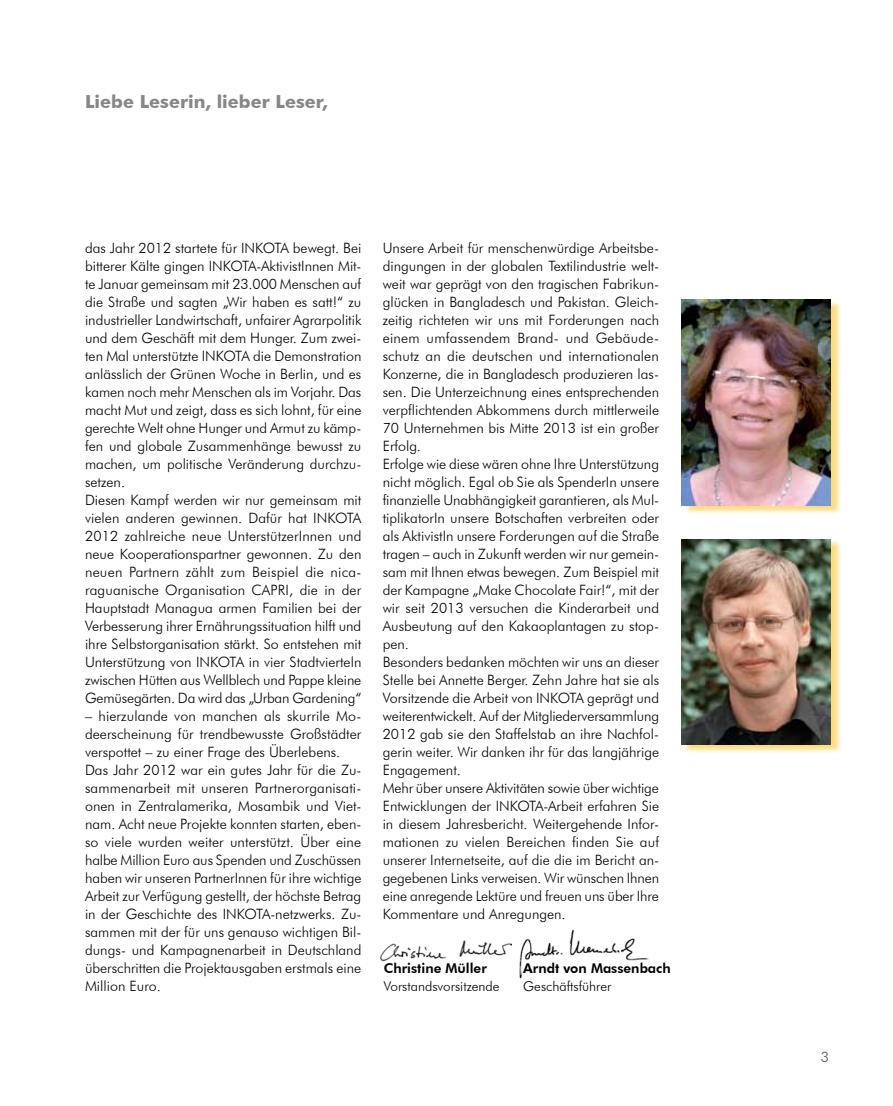
<style>
.page{position:relative;width:893px;height:1106px;background:#fff}
.page>*{position:absolute;margin:0;border:0;box-sizing:border-box;transform-origin:0 0}
.t1{font:700 18px "Futura BT";color:#868786}
.t2{font:300 14.25px/18px "Futura BT";color:#000}
.t3{font:300 14.25px "Futura BT";color:#565655}
.t4{font:300 13.5px "Futura BT";color:#000}
.t5{font:800 13.5px "Futura BT";color:#000}
</style>
<div class="page">
<img style="left:519px;top:929px;width:130px;height:49px">
<div style="left:684px;top:539px;width:158px;height:215px;background:#fbb900;opacity:.5"></div>
<img style="left:681px;top:539px;width:149px;height:205px">
<div style="left:684px;top:300px;width:158px;height:214px;background:#fbb900;opacity:.5"></div>
<img style="left:682px;top:300px;width:148px;height:205px">
<img style="left:380px;top:940px;width:132px;height:21px">
<p class="t1" style="left:85px;top:91px;width:244px">Liebe Leserin, lieber Leser,</p>
<p class="t2" style="left:85px;top:239px;width:278px">das Jahr 2012 startete für INKOTA bewegt. Bei bitterer Kälte gingen INKOTA-AktivistInnen Mit&shy;te Januar gemeinsam mit 23.000 Menschen auf die Straße und sagten „Wir haben es satt!“ zu industrieller Landwirtschaft, unfairer Agrarpolitik und dem Geschäft mit dem Hunger. Zum zwei&shy;ten Mal unterstützte INKOTA die Demonstration anlässlich der Grünen Woche in Berlin, und es kamen noch mehr Menschen als im Vorjahr. Das macht Mut und zeigt, dass es sich lohnt, für eine gerechte Welt ohne Hunger und Armut zu kämp&shy;fen und globale Zusammenhänge bewusst zu machen, um politische Veränderung durchzu&shy;setzen.<br>Diesen Kampf werden wir nur gemeinsam mit vielen anderen gewinnen. Dafür hat INKOTA 2012 zahlreiche neue UnterstützerInnen und neue Kooperationspartner gewonnen. Zu den neuen Partnern zählt zum Beispiel die nica&shy;raguanische Organisation CAPRI, die in der Hauptstadt Managua armen Familien bei der Verbesserung ihrer Ernährungssituation hilft und ihre Selbstorganisation stärkt. So entstehen mit Unterstützung von INKOTA in vier Stadtvierteln zwischen Hütten aus Wellblech und Pappe kleine Gemüsegärten. Da wird das „Urban Gardening“</p>
<p class="t2" style="left:85px;top:706px;width:278px">– hierzulande von manchen als skurrile Mo&shy;deerscheinung für trendbewusste Großstädter verspottet – zu einer Frage des Überlebens.<br>Das Jahr 2012 war ein gutes Jahr für die Zu&shy;sammenarbeit mit unseren Partnerorganisati&shy;onen in Zentralamerika, Mosambik und Viet&shy;nam. Acht neue Projekte konnten starten, eben&shy;so viele wurden weiter unterstützt. Über eine halbe Million Euro aus Spenden und Zuschüssen haben wir unseren PartnerInnen für ihre wichtige Arbeit zur Verfügung gestellt, der höchste Betrag in der Geschichte des INKOTA-netzwerks. Zu&shy;sammen mit der für uns genauso wichtigen Bil&shy;dungs- und Kampagnenarbeit in Deutschland überschritten die Projektausgaben erstmals eine Million Euro.</p>
<p class="t2" style="left:383px;top:238px;width:278px">Unsere Arbeit für menschenwürdige Arbeitsbe&shy;dingungen in der globalen Textilindustrie welt&shy;weit war geprägt von den tragischen Fabrikun&shy;glücken in Bangladesch und Pakistan. Gleich&shy;zeitig richteten wir uns mit Forderungen nach einem umfassendem Brand- und Gebäude&shy;schutz an die deutschen und internationalen Konzerne, die in Bangladesch produzieren las&shy;sen. Die Unterzeichnung eines entsprechenden verpflichtenden Abkommens durch mittlerweile 70 Unternehmen bis Mitte 2013 ist ein großer Erfolg.<br>Erfolge wie diese wären ohne Ihre Unterstützung nicht möglich. Egal ob Sie als SpenderIn unsere finanzielle Unabhängigkeit garantieren, als Mul&shy;tiplikatorIn unsere Botschaften verbreiten oder als AktivistIn unsere Forderungen auf die Straße tragen – auch in Zukunft werden wir nur gemein&shy;sam mit Ihnen etwas bewegen. Zum Beispiel mit der Kampagne „Make Chocolate Fair!“, mit der wir seit 2013 versuchen die Kinderarbeit und Ausbeutung auf den Kakaoplantagen zu stop&shy;pen.<br>Besonders bedanken möchten wir uns an dieser Stelle bei Annette Berger. Zehn Jahre hat sie als Vorsitzende die Arbeit von INKOTA geprägt und weiterentwickelt. Auf der Mitgliederversammlung 2012 gab sie den Staffelstab an ihre Nachfol&shy;gerin weiter. Wir danken ihr für das langjährige Engagement.<br>Mehr über unsere Aktivitäten sowie über wichtige Entwicklungen der INKOTA-Arbeit erfahren Sie in diesem Jahresbericht. Weitergehende Infor&shy;mationen zu vielen Bereichen finden Sie auf unserer Internetseite, auf die die im Bericht an&shy;gegebenen Links verweisen. Wir wünschen Ihnen eine anregende Lektüre und freuen uns über Ihre Kommentare und Anregungen.</p>
<p class="t5" style="left:384px;top:960px;width:105px">Christine Müller</p>
<p class="t5" style="left:523px;top:960px;width:149px">Arndt von Massenbach</p>
<p class="t4" style="left:384px;top:978px;width:117px">Vorstandsvorsitzende</p>
<p class="t4" style="left:523px;top:978px;width:90px">Geschäftsführer</p>
<p class="t3" style="left:821px;top:1047px;width:10px">3</p>
</div>
